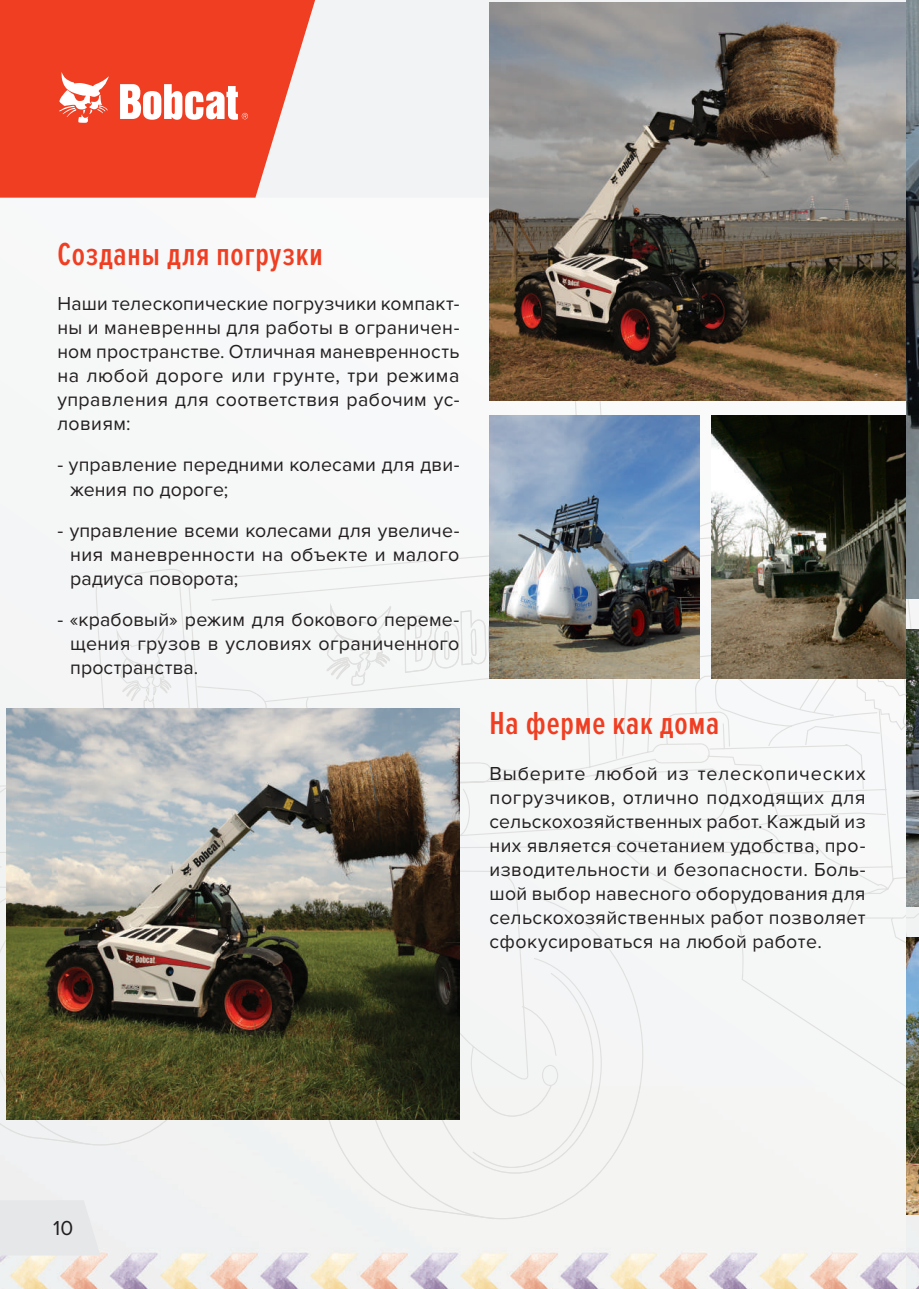
<style>
.page{position:relative;width:919px;height:1289px;background:#fff}
.page>*{position:absolute;margin:0;border:0;box-sizing:border-box;transform-origin:0 0}
.t1{font:600 33px "Proxima Nova Ex Cn";letter-spacing:.025em;color:#ef3e22}
.t2{font:21px "Proxima Nova";color:#231f20}
.t3{font:19.5px/24px "Proxima Nova";letter-spacing:.015em;color:#231f20;text-align:justify}
</style>
<div class="page">
<div style="left:0;top:401px;width:906px;height:685px;background:#f5f7f6"></div>
<img style="left:0;top:1219px;width:906px;height:69px">
<div style="left:0;top:1086px;width:906px;height:133px;background:#f4f4f3"></div>
<div style="left:315px;top:0;width:591px;height:198px;background:#f2f3f4"></div>
<svg style="left:0;top:0;width:315px;height:198px;background:#ef5138"></svg>
<svg style="left:59px;top:72px;width:50px;height:51px"></svg>
<svg style="left:120px;top:84px;width:128px;height:36px"></svg>
<svg style="left:0;top:1200px;width:100px;height:55px;background:#e6e7e9"></svg>
<img style="left:7px;top:708px;width:452px;height:411px">
<img style="left:489px;top:2px;width:417px;height:399px">
<img style="left:489px;top:416px;width:210px;height:262px">
<img style="left:711px;top:416px;width:195px;height:262px">
<svg style="left:906px;top:1214px;width:12px;height:74px"></svg>
<svg style="left:906px;top:598px;width:12px;height:339px"></svg>
<img style="left:906px;top:0;width:12px;height:598px">
<img style="left:906px;top:629px;width:12px;height:277px">
<img style="left:906px;top:937px;width:12px;height:277px">
<h1 class="t1" style="left:57px;top:236px;width:267px">Созданы для погрузки</h1>
<p class="t3" style="left:57px;top:292px;width:403px">Наши телескопические погрузчики компакт&shy;ны и маневренны для работы в ограничен&shy;ном пространстве. Отличная маневренность на любой дороге или грунте, три режима управления для соответствия рабочим ус&shy;ловиям:</p>
<p class="t3" style="left:70px;top:453px;width:391px;text-indent:-13px">- управление передними колесами для дви&shy;жения по дороге;</p>
<p class="t3" style="left:70px;top:518px;width:391px;text-indent:-13px">- управление всеми колесами для увеличе&shy;ния маневренности на объекте и малого радиуса поворота;</p>
<p class="t3" style="left:70px;top:607px;width:391px;text-indent:-13px">- «крабовый» режим для бокового переме&shy;щения грузов в условиях ограниченного пространства.</p>
<h1 class="t1" style="left:489px;top:705px;width:231px">На ферме как дома</h1>
<p class="t3" style="left:489px;top:761px;width:378px">Выберите любой из телескопических погрузчиков, отлично подходящих для сельскохозяйственных работ. Каждый из них является сочетанием удобства, про&shy;изводительности и безопасности. Боль&shy;шой выбор навесного оборудования для сельскохозяйственных работ позволяет сфокусироваться на любой работе.</p>
<p class="t2" style="left:53px;top:1215px;width:21px">10</p>
</div>
